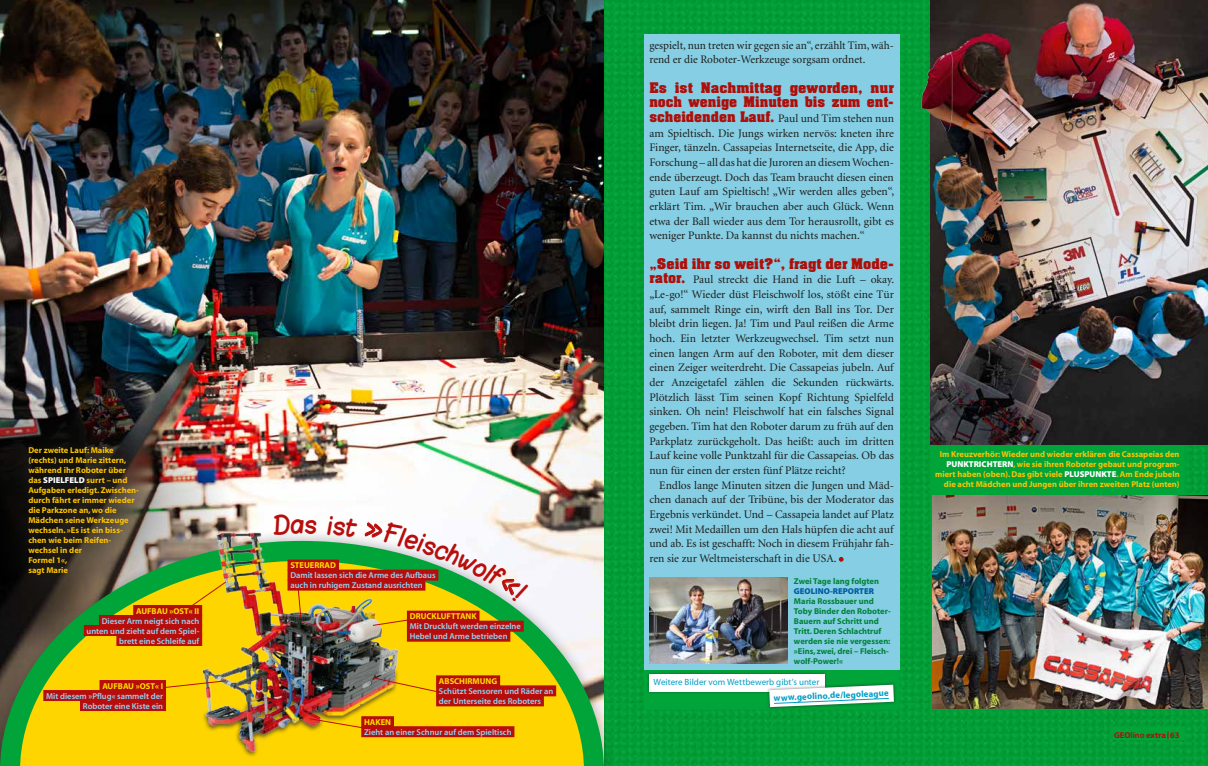
<style>
.page{position:relative;width:1208px;height:766px;background:#fff}
.page>*{position:absolute;margin:0;border:0;box-sizing:border-box;transform-origin:0 0}
.t1{font:16px/14.6px "Aachen Bold Plain";color:#ae0f0a}
.t2{font:11.5px/14.7px "Minion LT";color:#1d1d1b;text-align:justify}
.t3{font:9px "Myriad";letter-spacing:.005em;color:#009dc5}
.t4{font:700 9px "Myriad";color:#009dc5}
.t5{font:700 8.5px/10px "Myriad";color:#fdc300}
.t6{font:600 8.5px/10px "Myriad";color:#93d5f6}
.t7{font:700 8.5px/10px "Myriad";color:#008237}
.t8{font:700 8.5px "Myriad";color:#fd0}
.t9{font:900 8.5px "Myriad";color:#005da0}
.t10{font:700 8.5px "Myriad";color:#ae0f0a}
.s1{font-family:"Aachen Bold Plain";font-size:16px;color:#ae0f0a}
.s2{font-weight:900;color:#fff}
.s3{font-weight:600}
.s4{font-weight:900;font-size:7.1px}
</style>
<div class="page">
<img style="left:604px;top:0;width:604px;height:765px">
<div style="left:644px;top:567px;width:255px;height:143px;background:#00a439"></div>
<img style="left:0;top:0;width:604px;height:528px">
<div style="left:644px;top:34px;width:255px;height:635px;background:#85cee4"></div>
<div style="left:930px;top:0;width:255px;height:710px;background:#00a439"></div>
<div style="left:1151px;top:422px;width:57px;height:24px;background:#1b1b1b"></div>
<div style="left:1151px;top:493px;width:57px;height:24px;background:#00a439"></div>
<div style="left:1110px;top:726px;width:75px;height:13px;background:#00a439"></div>
<img style="left:0;top:375px;width:232px;height:153px">
<svg style="left:1166px;top:708px;width:42px;height:2px"></svg>
<div style="left:0;top:528px;width:616px;height:237px;background:#1d1d1b;opacity:.35"></div>
<svg style="left:0;top:540px;width:604px;height:225px;background:#c9c435"></svg>
<img style="left:933px;top:495px;width:275px;height:213px">
<img style="left:649px;top:577px;width:138px;height:86px">
<img style="left:930px;top:0;width:278px;height:444px">
<img style="left:908px;top:51px;width:49px;height:79px">
<img style="left:200px;top:527px;width:202px;height:140px">
<div style="left:202px;top:667px;width:197px;height:90px;background:#ffd500"></div>
<img style="left:200px;top:667px;width:202px;height:87px">
<svg style="left:372px;top:617px;width:35px;height:9px"></svg>
<svg style="left:308px;top:717px;width:53px;height:12px"></svg>
<svg style="left:372px;top:676px;width:64px;height:20px"></svg>
<svg style="left:296px;top:590px;width:6px;height:28px"></svg>
<svg style="left:175px;top:580px;width:52px;height:40px;background:#f9cf02"></svg>
<svg style="left:166px;top:679px;width:61px;height:15px"></svg>
<svg style="left:838px;top:556px;width:5px;height:5px"></svg>
<div style="left:0;top:407px;width:175px;height:207px;background:#1d1d1b;opacity:.75"></div>
<div style="left:646px;top:671px;width:181px;height:23px;background:#1d1d1b;opacity:.55"></div>
<div style="left:649px;top:674px;width:175px;height:17px;background:#fff"></div>
<div style="left:766px;top:681px;width:131px;height:28px;background:#1d1d1b;opacity:.55"></div>
<svg style="left:769px;top:684px;width:125px;height:23px"></svg>
<div style="left:407px;top:610px;width:72px;height:11px;background:#b70e0c"></div>
<div style="left:407px;top:620px;width:117px;height:11px;background:#b70e0c"></div>
<div style="left:407px;top:630px;width:103px;height:11px;background:#b70e0c"></div>
<div style="left:133px;top:604px;width:69px;height:11px;background:#b70e0c"></div>
<div style="left:99px;top:614px;width:103px;height:11px;background:#b70e0c"></div>
<div style="left:84px;top:624px;width:118px;height:11px;background:#b70e0c"></div>
<div style="left:116px;top:634px;width:86px;height:11px;background:#b70e0c"></div>
<div style="left:99px;top:679px;width:67px;height:11px;background:#b70e0c"></div>
<div style="left:43px;top:689px;width:123px;height:11px;background:#b70e0c"></div>
<div style="left:80px;top:699px;width:86px;height:11px;background:#b70e0c"></div>
<div style="left:287px;top:559px;width:52px;height:11px;background:#b70e0c"></div>
<div style="left:287px;top:569px;width:151px;height:11px;background:#b70e0c"></div>
<div style="left:287px;top:579px;width:138px;height:11px;background:#b70e0c"></div>
<div style="left:436px;top:675px;width:64px;height:11px;background:#b70e0c"></div>
<div style="left:436px;top:685px;width:120px;height:11px;background:#b70e0c"></div>
<div style="left:436px;top:695px;width:108px;height:11px;background:#b70e0c"></div>
<div style="left:361px;top:716px;width:33px;height:11px;background:#b70e0c"></div>
<div style="left:361px;top:726px;width:153px;height:11px;background:#b70e0c"></div>
<img style="left:166px;top:696px;width:271px;height:5px">
<svg style="left:273px;top:514px;width:43px;height:21px"></svg>
<svg style="left:327px;top:515px;width:31px;height:22px"></svg>
<svg style="left:365px;top:522px;width:164px;height:80px"></svg>
<p class="t2" style="left:649px;top:38px;width:246px">gespielt, nun treten wir gegen sie an“, erzählt Tim, wäh&shy;rend er die Roboter-Werkzeuge sorgsam ordnet.</p>
<h1 class="t1" style="left:649px;top:81px;width:246px">Es ist Nachmittag geworden, nur noch wenige Minuten bis zum ent-</h1>
<p class="t2" style="left:649px;top:111px;width:246px"><span class="s1">scheidenden Lauf.</span> Paul und Tim stehen nun am Spieltisch. Die Jungs wirken nervös: kneten ihre Finger, tänzeln. Cassapeias Internetseite, die App, die Forschung – all das hat die Juroren an diesem Wochen&shy;ende überzeugt. Doch das Team braucht diesen einen guten Lauf am Spieltisch! „Wir werden alles geben“, erklärt Tim. „Wir brauchen aber auch Glück. Wenn etwa der Ball wieder aus dem Tor herausrollt, gibt es weniger Punkte. Da kannst du nichts machen.“</p>
<h1 class="t1" style="left:649px;top:256px;width:246px">„Seid ihr so weit?“, fragt der Mode-</h1>
<p class="t2" style="left:649px;top:272px;width:246px"><span class="s1">rator.</span> Paul streckt die Hand in die Luft – okay. „Le-go!“ Wieder düst Fleischwolf los, stößt eine Tür auf, sammelt Ringe ein, wirft den Ball ins Tor. Der bleibt drin liegen. Ja! Tim und Paul reißen die Arme hoch. Ein letzter Werkzeugwechsel. Tim setzt nun einen langen Arm auf den Roboter, mit dem dieser einen Zeiger weiterdreht. Die Cassapeias jubeln. Auf der Anzeigetafel zählen die Sekunden rückwärts.<br>Plötzlich lässt Tim seinen Kopf Richtung Spielfeld sinken. Oh nein! Fleischwolf hat ein falsches Signal gegeben. Tim hat den Roboter darum zu früh auf den Parkplatz zurückgeholt. Das heißt: auch im dritten Lauf keine volle Punktzahl für die Cassapeias. Ob das nun für einen der ersten fünf Plätze reicht?</p>
<p class="t2" style="left:649px;top:478px;width:246px;text-indent:10px">Endlos lange Minuten sitzen die Jungen und Mäd&shy;chen danach auf der Tribüne, bis der Moderator das Ergebnis verkündet. Und – Cassapeia landet auf Platz zwei! Mit Medaillen um den Hals hüpfen die acht auf und ab. Es ist geschafft: Noch in diesem Frühjahr fah&shy;ren sie zur Weltmeisterschaft in die USA.</p>
<p class="t5" style="left:28px;top:445px;width:112px">Der zweite Lauf: Maike (rechts) und Marie zittern, während ihr Roboter über das <span class="s2">SPIELFELD</span> surrt – und<br>Aufgaben erledigt. Zwischen&shy;durch fährt er immer wieder die Parkzone an, wo die<br>Mädchen seine Werkzeuge wechseln. »Es ist ein biss&shy;chen wie beim Reifen&shy;wechsel in der<br>Formel 1«,<br>sagt Marie</p>
<p class="t5" style="left:935px;top:449px;width:246px;text-align:right">Im Kreuzverhör: Wieder und wieder erklären die Cassapeias den <span class="s2">PUNKTRICHTERN</span>, wie sie ihren Roboter gebaut und program&shy;miert haben (oben). Das gibt viele <span class="s2">PLUSPUNKTE</span>. Am Ende jubeln die acht Mädchen und Jungen über ihren zweiten Platz (unten)</p>
<p class="t7" style="left:794px;top:576px;width:87px">Zwei Tage lang folgten</p>
<p class="t9" style="left:794px;top:586px;width:82px">GEOLINO-REPORTER</p>
<p class="t7" style="left:794px;top:596px;width:98px">Maria Rossbauer und<br>Toby Binder den Roboter-<br>Bauern auf Schritt und<br>Tritt. Deren Schlachtruf werden sie nie vergessen: »Eins, zwei, drei – Fleisch&shy;wolf-Power!«</p>
<p class="t3" style="left:653px;top:677px;width:167px">Weitere Bilder vom Wettbewerb gibt’s unter</p>
<p class="t4" style="left:773px;top:692px;width:116px;rotate:-2deg">www.geolino.de/legoleague</p>
<p class="t8" style="left:290px;top:560px;width:47px">STEUERRAD</p>
<p class="t6" style="left:290px;top:570px;width:147px">Damit lassen sich die Arme des Aufbaus auch in ruhigem Zustand ausrichten</p>
<p class="t8" style="left:136px;top:606px;width:65px">AUFBAU »OST« II</p>
<p class="t6" style="left:87px;top:615px;width:114px;text-align:right">Dieser Arm neigt sich nach unten und zieht auf dem Spiel&shy;brett eine Schleife auf</p>
<p class="t8" style="left:102px;top:681px;width:62px">AUFBAU »OST« I</p>
<p class="t6" style="left:46px;top:690px;width:119px;text-align:right">Mit diesem »Pflug« sammelt der<br>Roboter eine Kiste ein</p>
<p class="t8" style="left:410px;top:611px;width:68px">DRUCKLUFTTANK</p>
<p class="t6" style="left:410px;top:621px;width:113px">Mit Druckluft werden einzelne<br>Hebel und Arme betrieben</p>
<p class="t8" style="left:439px;top:676px;width:60px">ABSCHIRMUNG</p>
<p class="t6" style="left:439px;top:686px;width:116px">Schützt Sensoren und Räder an der Unterseite des Roboters</p>
<p class="t8" style="left:364px;top:717px;width:29px">HAKEN</p>
<p class="t6" style="left:364px;top:727px;width:149px">Zieht an einer Schnur auf dem Spieltisch</p>
<p class="t10" style="left:1114px;top:730px;width:67px">GEO<span class="s3">lino</span> extra <span class="s4">|</span> 63</p>
</div>
